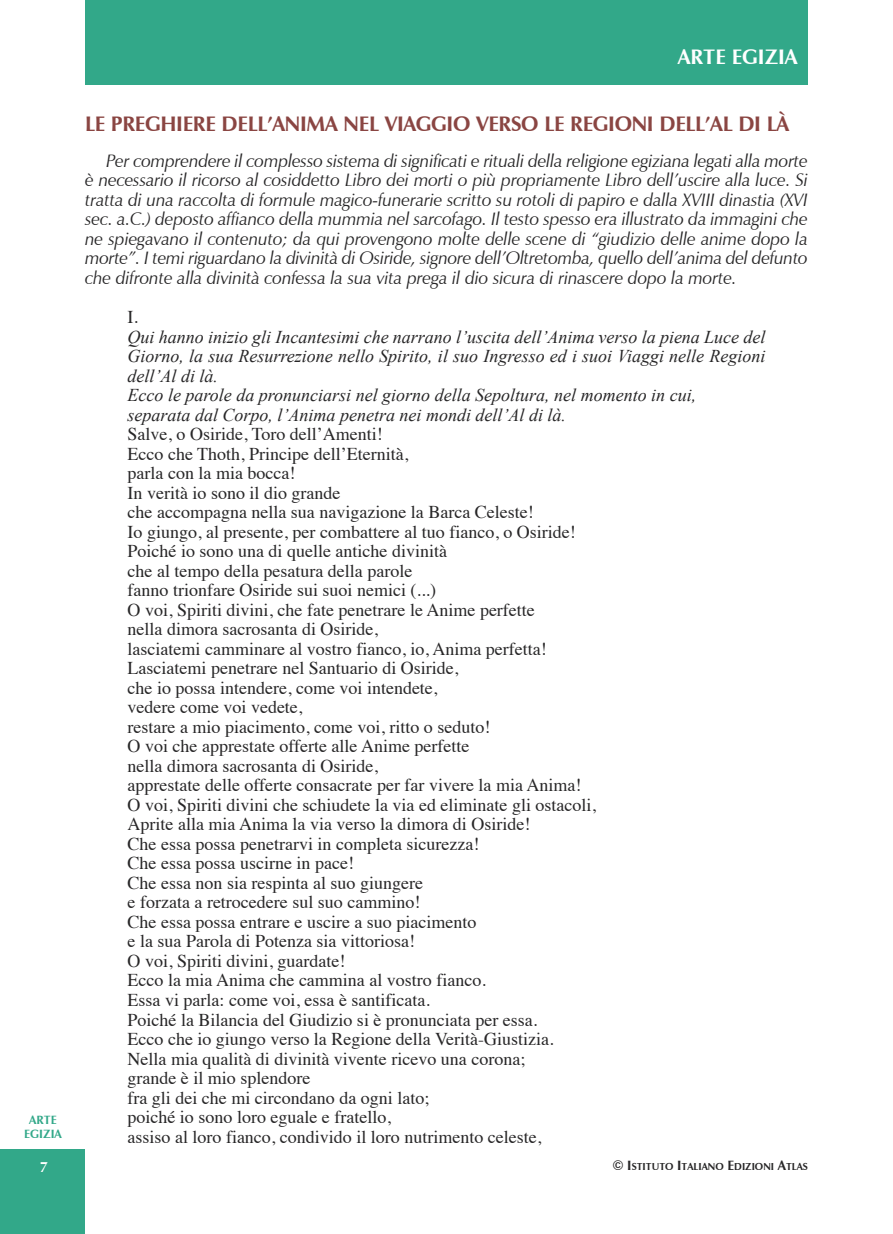
<style>
.page{position:relative;width:893px;height:1234px;background:#fff}
.page>*{position:absolute;margin:0;border:0;box-sizing:border-box;transform-origin:0 0}
.t1{font:700 21px "Zapf Humanist 601 BT";letter-spacing:-.015em;color:#8a4542}
.t2{font:700 21px "Zapf Humanist 601 BT";color:#fff}
.t3{font:18px/19.5px "Times";color:#272627}
.t4{font:italic 18px/19.5px "Zapf Humanist 601 BT";letter-spacing:-.01em;color:#272627;text-align:justify}
.t5{font:italic 18px/19.5px "Times New Roman";color:#272627}
.t6{font:700 15px "Zapf Humanist 601 BT";color:#fff}
.t7{font:700 12px/13.5px "Zapf Humanist 601 BT";color:#32a889;text-align:center}
.t8{font:700 10.2px "Zapf Humanist 601 BT";color:#272627}
.s1{font-size:13.5px}
</style>
<div class="page">
<div style="left:0;top:1148px;width:85px;height:85px;background:#32a889"></div>
<div style="left:85px;top:0;width:723px;height:85px;background:#32a889"></div>
<p class="t7" style="left:24px;top:1113px;width:39px">ARTE<br>EGIZIA</p>
<p class="t2" style="left:678px;top:44px;width:121px">ARTE EGIZIA</p>
<p class="t1" style="left:85px;top:111px;width:706px">LE PREGHIERE DELL’ANIMA NEL VIAGGIO VERSO LE REGIONI DELL’AL DI LÀ</p>
<p class="t4" style="left:85px;top:151px;width:724px;text-indent:21px">Per comprendere il complesso sistema di significati e rituali della religione egiziana legati alla morte è necessario il ricorso al cosiddetto Libro dei morti o più propriamente Libro dell’uscire alla luce. Si tratta di una raccolta di formule magico-funerarie scritto su rotoli di papiro e dalla XVIII dinastia (XVI sec. a.C.) deposto affianco della mummia nel sarcofago. Il testo spesso era illustrato da immagini che ne spiegavano il contenuto; da qui provengono molte delle scene di “giudizio delle anime dopo la morte”. I temi riguardano la divinità di Osiride, signore dell’Oltretomba, quello dell’anima del defunto che difronte alla divinità confessa la sua vita prega il dio sicura di rinascere dopo la morte.</p>
<p class="t3" style="left:128px;top:309px;width:12px">I.</p>
<p class="t5" style="left:128px;top:326px;width:639px">Qui hanno inizio gli Incantesimi che narrano l’uscita dell’Anima verso la piena Luce del Giorno, la sua Resurrezione nello Spirito, il suo Ingresso ed i suoi Viaggi nelle Regioni dell’Al di là.<br>Ecco le parole da pronunciarsi nel giorno della Sepoltura, nel momento in cui,<br>separata dal Corpo, l’Anima penetra nei mondi dell’Al di là.</p>
<p class="t3" style="left:127px;top:426px;width:470px">Salve, o Osiride, Toro dell’Amenti!<br>Ecco che Thoth, Principe dell’Eternità,<br>parla con la mia bocca!<br>In verità io sono il dio grande<br>che accompagna nella sua navigazione la Barca Celeste!<br>Io giungo, al presente, per combattere al tuo fianco, o Osiride!<br>Poiché io sono una di quelle antiche divinità<br>che al tempo della pesatura della parole<br>fanno trionfare Osiride sui suoi nemici (...)<br>O voi, Spiriti divini, che fate penetrare le Anime perfette<br>nella dimora sacrosanta di Osiride,<br>lasciatemi camminare al vostro fianco, io, Anima perfetta!<br>Lasciatemi penetrare nel Santuario di Osiride,<br>che io possa intendere, come voi intendete,<br>vedere come voi vedete,<br>restare a mio piacimento, come voi, ritto o seduto!<br>O voi che apprestate offerte alle Anime perfette<br>nella dimora sacrosanta di Osiride,<br>apprestate delle offerte consacrate per far vivere la mia Anima!<br>O voi, Spiriti divini che schiudete la via ed eliminate gli ostacoli, Aprite alla mia Anima la via verso la dimora di Osiride!<br>Che essa possa penetrarvi in completa sicurezza!<br>Che essa possa uscirne in pace!<br>Che essa non sia respinta al suo giungere<br>e forzata a retrocedere sul suo cammino!<br>Che essa possa entrare e uscire a suo piacimento<br>e la sua Parola di Potenza sia vittoriosa!<br>O voi, Spiriti divini, guardate!<br>Ecco la mia Anima che cammina al vostro fianco.<br>Essa vi parla: come voi, essa è santificata.<br>Poiché la Bilancia del Giudizio si è pronunciata per essa.<br>Ecco che io giungo verso la Regione della Verità-Giustizia.<br>Nella mia qualità di divinità vivente ricevo una corona;<br>grande è il mio splendore<br>fra gli dei che mi circondano da ogni lato;<br>poiché io sono loro eguale e fratello,<br>assiso al loro fianco, condivido il loro nutrimento celeste,</p>
<p class="t6" style="left:40px;top:1157px;width:10px">7</p>
<p class="t8" style="left:612px;top:1160px;width:197px"><span class="s1">© I</span>STITUTO <span class="s1">I</span>TALIANO <span class="s1">E</span>DIZIONI <span class="s1">A</span>TLAS</p>
</div>
